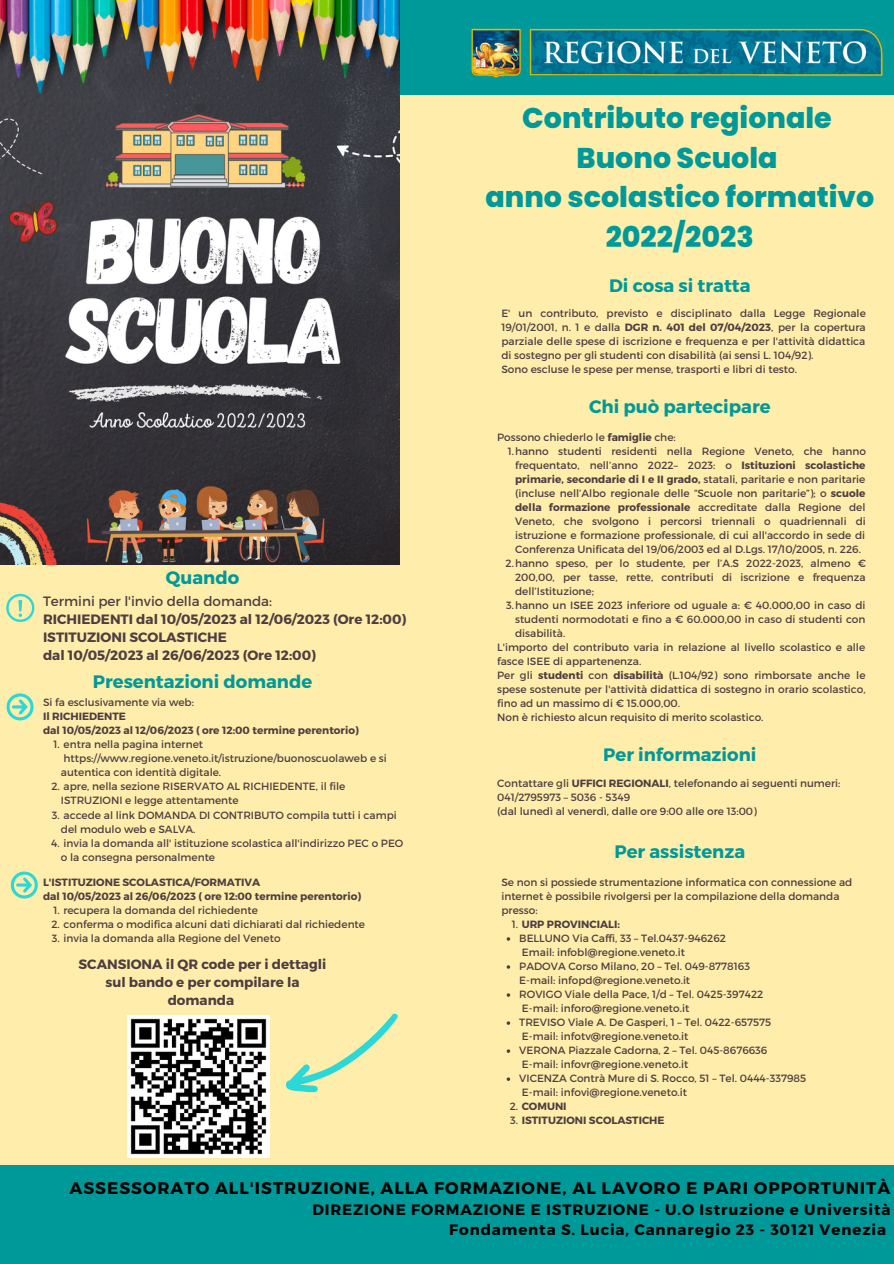
<style>
.page{position:relative;width:894px;height:1264px;background:#fff}
.page>*{position:absolute;margin:0;border:0;box-sizing:border-box;transform-origin:0 0}
.t1{font:800 28.5px/39.5px "Poppins";color:#099;text-align:center}
.t2{font:700 18px "Montserrat";color:#099}
.t3{font:700 16.8px "Montserrat";letter-spacing:.06em;color:#000}
.t4{font:700 15px/20.2px "Montserrat";letter-spacing:.06em;color:#000;text-align:right}
.t5{font:700 13.5px/18px "Montserrat";color:#4e3e41}
.t6{font:13.5px "Montserrat";color:#4e3e41}
.t7{font:10.5px/14px "Montserrat";color:#4e3e41}
.t8{font:700 10.5px/14px "Montserrat";color:#4e3e41}
.s1{font-weight:700}
.s2{font-weight:400}
</style>
<div class="page">
<div style="left:0;top:0;width:893px;height:1263px;background:#ffeeab"></div>
<svg style="left:7px;top:693px;width:27px;height:27px"></svg>
<svg style="left:11px;top:871px;width:27px;height:27px"></svg>
<svg style="left:286px;top:1013px;width:112px;height:80px"></svg>
<img style="left:128px;top:1015px;width:142px;height:142px">
<div style="left:0;top:1165px;width:893px;height:98px;background:#099"></div>
<div style="left:0;top:0;width:893px;height:95px;background:#099"></div>
<img style="left:471px;top:28px;width:412px;height:51px">
<img style="left:0;top:0;width:399px;height:564px">
<svg style="left:6px;top:594px;width:28px;height:28px"></svg>
<h1 class="t1" style="left:485px;top:99px;width:390px">Contributo regionale<br>Buono Scuola<br>anno scolastico formativo<br>2022/2023</h1>
<h2 class="t2" style="left:609px;top:273px;width:143px">Di cosa si tratta</h2>
<h2 class="t2" style="left:166px;top:566px;width:75px">Quando</h2>
<p class="t6" style="left:43px;top:592px;width:230px">Termini per l'invio della domanda:</p>
<p class="t5" style="left:43px;top:609px;width:365px">RICHIEDENTI dal 10/05/2023 al 12/06/2023 (Ore 12:00)<br>ISTITUZIONI SCOLASTICHE<br>dal 10/05/2023 al 26/06/2023 (Ore 12:00)</p>
<h2 class="t2" style="left:93px;top:670px;width:221px">Presentazioni domande</h2>
<p class="t7" style="left:43px;top:695px;width:152px">Si fa esclusivamente via web:</p>
<p class="t8" style="left:43px;top:709px;width:317px">Il RICHIEDENTE<br>dal 10/05/2023 al 12/06/2023 ( ore 12:00 termine perentorio)</p>
<p class="t7" style="left:61px;top:737px;width:327px;text-indent:-7px">1. entra nella pagina internet https://www.regione.veneto.it/istruzione/buonoscuolaweb e si autentica con identità digitale.</p>
<p class="t7" style="left:61px;top:779px;width:286px;text-indent:-9px">2. apre, nella sezione RISERVATO AL RICHIEDENTE, il file<br>ISTRUZIONI e legge attentamente</p>
<p class="t7" style="left:61px;top:807px;width:337px;text-indent:-9px">3. accede al link DOMANDA DI CONTRIBUTO compila tutti i campi del modulo web e SALVA.</p>
<p class="t7" style="left:61px;top:835px;width:344px;text-indent:-10px">4. invia la domanda all' istituzione scolastica all'indirizzo PEC o PEO o la consegna personalmente</p>
<p class="t8" style="left:43px;top:874px;width:319px">L'ISTITUZIONE SCOLASTICA/FORMATIVA<br>dal 10/05/2023 al 26/06/2023 ( ore 12:00 termine perentorio)</p>
<p class="t7" style="left:53px;top:902px;width:206px">1. recupera la domanda del richiedente</p>
<p class="t7" style="left:51px;top:916px;width:315px">2. conferma o modifica alcuni dati dichiarati dal richiedente</p>
<p class="t7" style="left:52px;top:930px;width:230px">3. invia la domanda alla Regione del Veneto</p>
<p class="t5" style="left:79px;top:954px;width:249px;text-align:center">SCANSIONA il QR code per i dettagli sul bando e per compilare la domanda</p>
<p class="t7" style="left:501px;top:306px;width:366px">E' un contributo, previsto e disciplinato dalla Legge Regionale 19/01/2001, n. 1 e dalla <span class="s1">DGR n. 401 del 07/04/2023</span>, per la copertura parziale delle spese di iscrizione e frequenza e per l'attività didattica di sostegno per gli studenti con disabilità (ai sensi L. 104/92).<br>Sono escluse le spese per mense, trasporti e libri di testo.</p>
<h2 class="t2" style="left:589px;top:395px;width:183px">Chi può partecipare</h2>
<p class="t7" style="left:507px;top:444px;width:360px">1.hanno studenti residenti nella Regione Veneto, che hanno</p>
<p class="t7" style="left:515px;top:458px;width:352px">frequentato, nell’anno 2022– 2023: o <span class="s1">Istituzioni scolastiche</span></p>
<p class="t8" style="left:515px;top:472px;width:352px">primarie, secondarie di I e II grado, <span class="s2">statali, paritarie e non paritarie</span></p>
<p class="t7" style="left:515px;top:486px;width:352px">(incluse nell’Albo regionale delle “Scuole non paritarie”); o <span class="s1">scuole</span></p>
<p class="t8" style="left:515px;top:500px;width:352px">della formazione professionale <span class="s2">accreditate dalla Regione del</span></p>
<p class="t7" style="left:515px;top:514px;width:352px">Veneto, che svolgono i percorsi triennali o quadriennali di</p>
<p class="t7" style="left:515px;top:528px;width:351px">istruzione e formazione professionale, di cui all'accordo in sede di</p>
<p class="t7" style="left:515px;top:542px;width:347px">Conferenza Unificata del 19/06/2003 ed al D.Lgs. 17/10/2005, n. 226.</p>
<p class="t7" style="left:505px;top:556px;width:362px">2.hanno speso, per lo studente, per l’A.S 2022-2023, almeno €</p>
<p class="t7" style="left:515px;top:570px;width:352px">200,00, per tasse, rette, contributi di iscrizione e frequenza</p>
<p class="t7" style="left:515px;top:584px;width:80px">dell’Istituzione;</p>
<p class="t7" style="left:506px;top:598px;width:361px">3.hanno un ISEE 2023 inferiore od uguale a: € 40.000,00 in caso di</p>
<p class="t7" style="left:515px;top:612px;width:352px">studenti normodotati e fino a € 60.000,00 in caso di studenti con</p>
<p class="t7" style="left:515px;top:626px;width:52px">disabilità.</p>
<p class="t7" style="left:497px;top:430px;width:180px">Possono chiederlo le <span class="s1">famiglie</span> che:</p>
<p class="t7" style="left:497px;top:640px;width:370px">L'importo del contributo varia in relazione al livello scolastico e alle fasce ISEE di appartenenza.<br>Per gli <span class="s1">studenti</span> con <span class="s1">disabilità</span> (L.104/92) sono rimborsate anche le spese sostenute per l'attività didattica di sostegno in orario scolastico, fino ad un massimo di € 15.000,00.<br>Non è richiesto alcun requisito di merito scolastico.</p>
<h2 class="t2" style="left:603px;top:742px;width:155px">Per informazioni</h2>
<p class="t7" style="left:497px;top:775px;width:344px">Contattare gli <span class="s1">UFFICI REGIONALI</span>, telefonando ai seguenti numeri:<br>041/2795973 – 5036 - 5349<br>(dal lunedì al venerdì, dalle ore 9:00 alle ore 13:00)</p>
<h2 class="t2" style="left:614px;top:840px;width:132px">Per assistenza</h2>
<p class="t7" style="left:501px;top:874px;width:352px">Se non si possiede strumentazione informatica con connessione ad internet è possibile rivolgersi per la compilazione della domanda presso:</p>
<p class="t7" style="left:519px;top:916px;width:288px;text-indent:-7px">1. <span class="s1">URP PROVINCIALI:<br></span>BELLUNO Via Caffi, 33 – Tel.0437-946262<br>Email: infobl@regione.veneto.it<br>PADOVA Corso Milano, 20 – Tel. 049-8778163<br>E-mail: infopd@regione.veneto.it<br>ROVIGO Viale della Pace, 1/d – Tel. 0425-397422<br>E-mail: inforo@regione.veneto.it<br>TREVISO Viale A. De Gasperi, 1 – Tel. 0422-657575<br>E-mail: infotv@regione.veneto.it<br>VERONA Piazzale Cadorna, 2 – Tel. 045-8676636<br>E-mail: infovr@regione.veneto.it<br>VICENZA Contrà Mure di S. Rocco, 51 – Tel. 0444-337985<br>E-mail: infovi@regione.veneto.it</p>
<p class="t8" style="left:509px;top:1098px;width:58px"><span class="s2">2.</span> COMUNI</p>
<p class="t8" style="left:510px;top:1112px;width:156px"><span class="s2">3.</span> ISTITUZIONI SCOLASTICHE</p>
<h3 class="t3" style="left:70px;top:1177px;width:822px">ASSESSORATO ALL'ISTRUZIONE, ALLA FORMAZIONE, AL LAVORO E PARI OPPORTUNITÀ</h3>
<h3 class="t4" style="left:312px;top:1198px;width:579px">DIREZIONE FORMAZIONE E ISTRUZIONE - U.O Istruzione e Università<br>Fondamenta S. Lucia, Cannaregio 23 - 30121 Venezia</h3>
</div>
